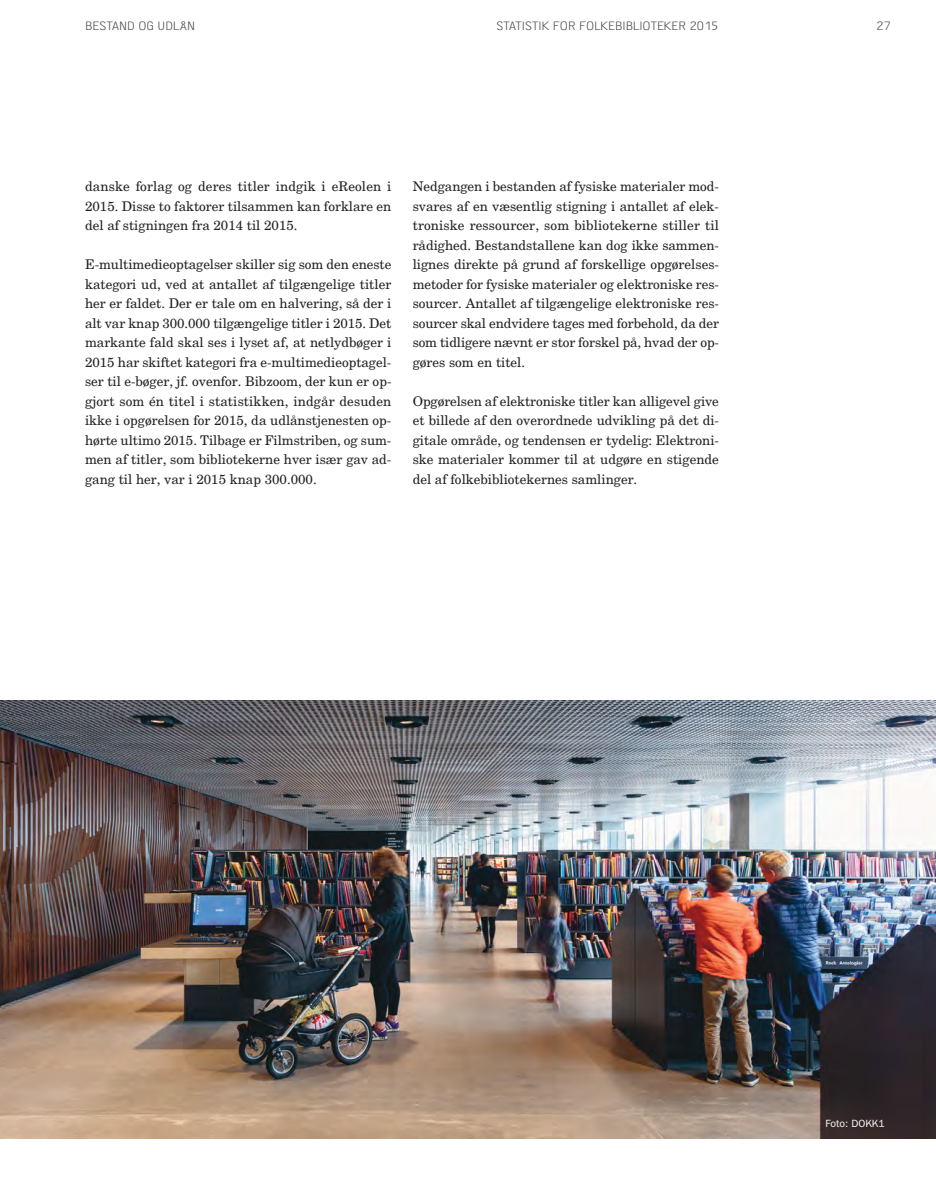
<style>
.page{position:relative;width:936px;height:1191px;background:#fff}
.page>*{position:absolute;margin:0;border:0;box-sizing:border-box;transform-origin:0 0}
.t1{font:13.35px/19.5px "New Century Schlbk";color:#231f20;text-align:justify}
.t2{font:300 12px "Access";color:#3c3d3e}
.t3{font:10.5px "ITC Franklin Gothic Std";color:#fff}
</style>
<div class="page">
<img style="left:0;top:701px;width:935px;height:437px">
<p class="t2" style="left:85px;top:21px;width:112px">BESTAND OG UDLÅN</p>
<p class="t2" style="left:496px;top:21px;width:223px">STATISTIK FOR FOLKEBIBLIOTEKER 2015</p>
<p class="t2" style="left:876px;top:21px;width:16px">27</p>
<p class="t1" style="left:85px;top:176px;width:308px">danske forlag og deres titler indgik i eReolen i 2015. Disse to faktorer tilsammen kan forklare en del af stigningen fra 2014 til 2015.</p>
<p class="t1" style="left:85px;top:254px;width:308px">E-multimedieoptagelser skiller sig som den eneste kategori ud, ved at antallet af tilgængelige titler her er faldet. Der er tale om en halvering, så der i alt var knap 300.000 tilgængelige titler i 2015. Det markante fald skal ses i lyset af, at netlydbøger i 2015 har skiftet kategori fra e-multimedieoptagel&shy;ser til e-bøger, jf. ovenfor. Bibzoom, der kun er op&shy;gjort som én titel i statistikken, indgår desuden ikke i opgørelsen for 2015, da udlånstjenesten op&shy;hørte ultimo 2015. Tilbage er Filmstriben, og sum&shy;men af titler, som bibliotekerne hver især gav ad&shy;gang til her, var i 2015 knap 300.000.</p>
<p class="t1" style="left:412px;top:176px;width:308px">Nedgangen i bestanden af fysiske materialer mod&shy;svares af en væsentlig stigning i antallet af elek&shy;troniske ressourcer, som bibliotekerne stiller til rådighed. Bestandstallene kan dog ikke sammen&shy;lignes direkte på grund af forskellige opgørelses&shy;metoder for fysiske materialer og elektroniske res&shy;sourcer. Antallet af tilgængelige elektroniske res&shy;sourcer skal endvidere tages med forbehold, da der som tidligere nævnt er stor forskel på, hvad der op&shy;gøres som en titel.</p>
<p class="t1" style="left:412px;top:391px;width:308px">Opgørelsen af elektroniske titler kan alligevel give et billede af den overordnede udvikling på det di&shy;gitale område, og tendensen er tydelig: Elektroni&shy;ske materialer kommer til at udgøre en stigende del af folkebibliotekernes samlinger.</p>
<p class="t3" style="left:825px;top:1120px;width:61px">Foto: DOKK1</p>
</div>
